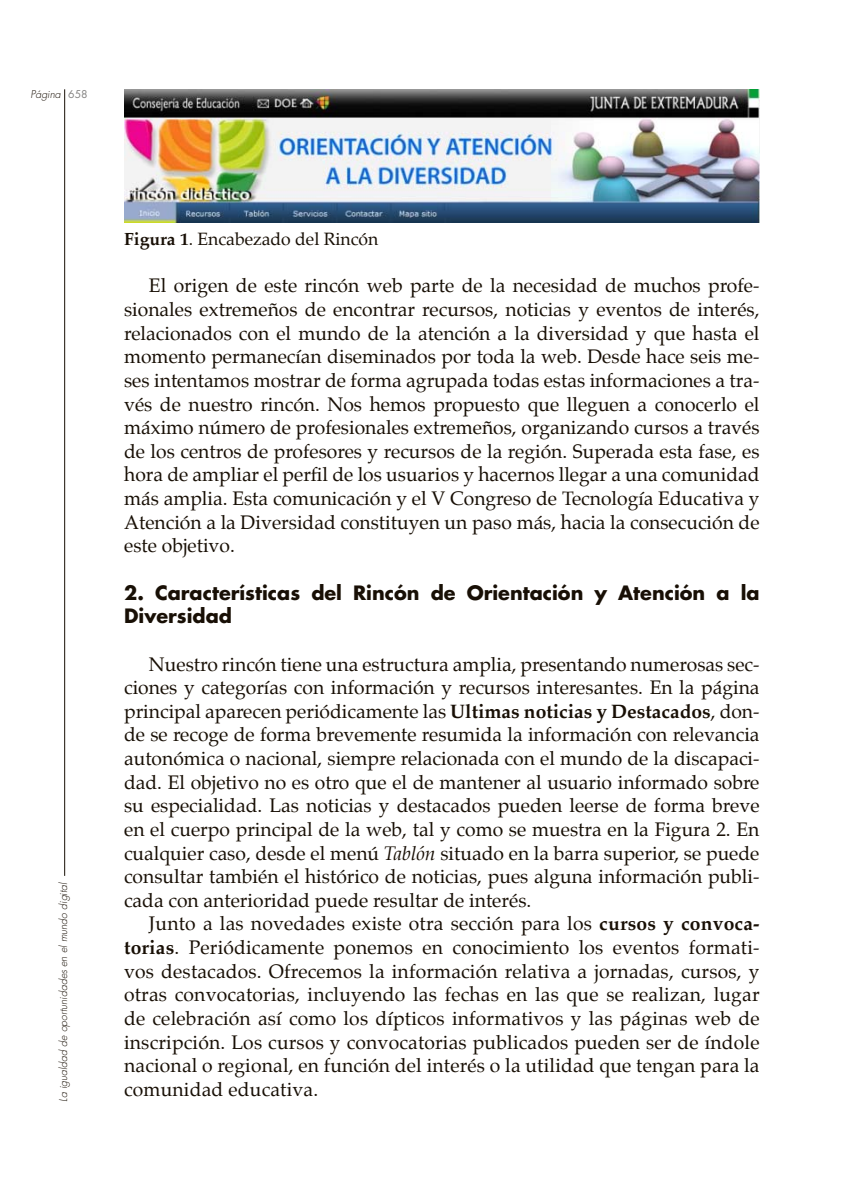
<style>
.page{position:relative;width:844px;height:1191px;background:#fff}
.page>*{position:absolute;margin:0;border:0;box-sizing:border-box;transform-origin:0 0}
.t1{font:19.25px/23.6px "Palatino";color:#180f05;text-align:justify}
.t2{font:700 19.25px/23.6px "Futura";color:#180f05}
.t3{font:17.5px "Palatino";color:#180f05}
.t4{font:italic 300 10.5px "Futura";color:#180f05}
.s1{font-weight:400;font-style:normal;color:#848382}
.s2{font-weight:700}
.s3{font-style:italic}
</style>
<div class="page">
<hr style="left:64px;top:89px;width:1px;height:787px;background:#180f05">
<img style="left:124px;top:89px;width:635px;height:134px">
<p class="t4" style="left:30px;top:88px;width:59px">Página <span class="s1">658</span></p>
<p class="t4" style="left:57px;top:1101px;width:221px;rotate:-90deg">La igualdad de oportunidades en el mundo digital</p>
<p class="t3" style="left:124px;top:225px;width:256px"><span class="s2">Figura 1</span>. Encabezado del Rincón</p>
<p class="t1" style="left:124px;top:274px;width:636px;text-indent:25px">El origen de este rincón web parte de la necesidad de muchos profe&shy;sionales extremeños de encontrar recursos, noticias y eventos de interés, relacionados con el mundo de la atención a la diversidad y que hasta el momento permanecían diseminados por toda la web. Desde hace seis me&shy;ses intentamos mostrar de forma agrupada todas estas informaciones a tra&shy;vés de nuestro rincón. Nos hemos propuesto que lleguen a conocerlo el máximo número de profesionales extremeños, organizando cursos a través de los centros de profesores y recursos de la región. Superada esta fase, es hora de ampliar el perfil de los usuarios y hacernos llegar a una comunidad más amplia. Esta comunicación y el V Congreso de Tecnología Educativa y Atención a la Diversidad constituyen un paso más, hacia la consecución de este objetivo.</p>
<p class="t2" style="left:124px;top:580px;width:636px">2. Características del Rincón de Orientación y Atención a la<br>Diversidad</p>
<p class="t1" style="left:124px;top:652px;width:636px;text-indent:25px">Nuestro rincón tiene una estructura amplia, presentando numerosas sec&shy;ciones y categorías con información y recursos interesantes. En la página principal aparecen periódicamente las <span class="s2">Ultimas noticias y Destacados</span>, don&shy;de se recoge de forma brevemente resumida la información con relevancia autonómica o nacional, siempre relacionada con el mundo de la discapaci&shy;dad. El objetivo no es otro que el de mantener al usuario informado sobre su especialidad. Las noticias y destacados pueden leerse de forma breve en el cuerpo principal de la web, tal y como se muestra en la Figura 2. En cualquier caso, desde el menú <span class="s3">Tablón</span> situado en la barra superior, se puede consultar también el histórico de noticias, pues alguna información publi&shy;cada con anterioridad puede resultar de interés.</p>
<p class="t1" style="left:124px;top:912px;width:637px;text-indent:25px">Junto a las novedades existe otra sección para los <span class="s2">cursos y convoca&shy;torias</span>. Periódicamente ponemos en conocimiento los eventos formati&shy;vos destacados. Ofrecemos la información relativa a jornadas, cursos, y otras convocatorias, incluyendo las fechas en las que se realizan, lugar de celebración así como los dípticos informativos y las páginas web de inscripción. Los cursos y convocatorias publicados pueden ser de índole nacional o regional, en función del interés o la utilidad que tengan para la comunidad educativa.</p>
</div>
